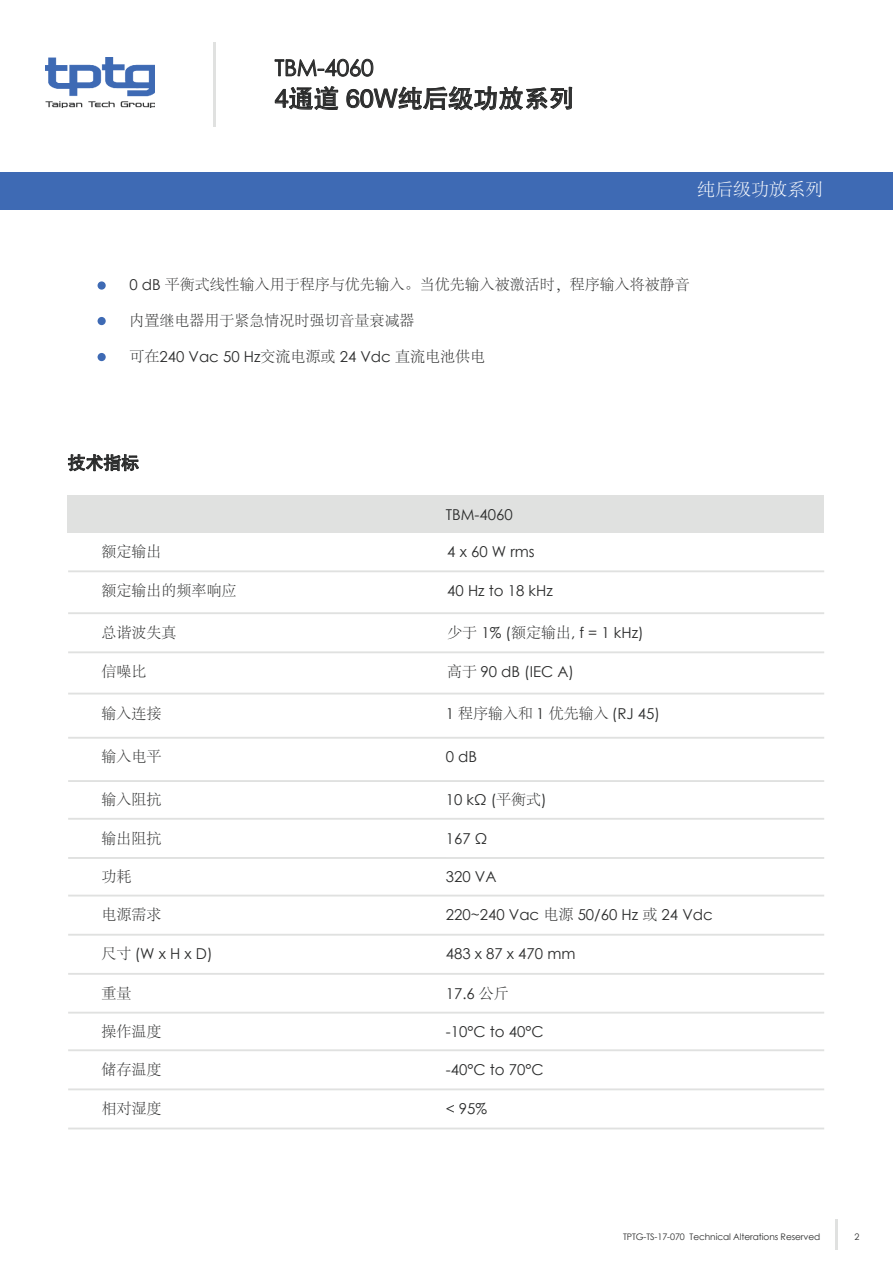
<style>
.page{position:relative;width:893px;height:1263px;background:#fff}
.page>*{position:absolute;margin:0;border:0;box-sizing:border-box;transform-origin:0 0}
.t1{font:25.5px "FZHTK GBK1 0";letter-spacing:-.01em;color:#2b2c2c}
.t2{font:22.5px "Century Gothic";letter-spacing:-.01em;color:#2b2c2c}
.t3{font:300 18px "Adobe Song Std";color:#fff}
.t4{font:18px "FZHTK GBK1 0";color:#2b2c2c}
.t5{font:15px "Century Gothic";color:#2b2c2c}
.t6{font:300 15px "Adobe Song Std";color:#2b2c2c}
.t7{font:9px "Century Gothic";letter-spacing:-.01em;color:#2b2c2c}
.s1{font-family:"Century Gothic";font-weight:400}
.s2{font-family:"Adobe Song Std";font-weight:300}
</style>
<div class="page">
<div style="left:68px;top:495px;width:756px;height:38px;background:#e0e1e0"></div>
<hr style="left:68px;top:612px;width:756px;height:2px;background:#e0e1e0">
<hr style="left:68px;top:651px;width:756px;height:2px;background:#e0e1e0">
<hr style="left:68px;top:818px;width:756px;height:2px;background:#e0e1e0">
<hr style="left:68px;top:857px;width:756px;height:2px;background:#e0e1e0">
<hr style="left:68px;top:895px;width:756px;height:1px;background:#e0e1e0">
<hr style="left:68px;top:934px;width:756px;height:2px;background:#e0e1e0">
<hr style="left:68px;top:737px;width:756px;height:2px;background:#e0e1e0">
<hr style="left:68px;top:780px;width:756px;height:2px;background:#e0e1e0">
<hr style="left:68px;top:973px;width:756px;height:2px;background:#e0e1e0">
<hr style="left:68px;top:570px;width:756px;height:2px;background:#e0e1e0">
<hr style="left:68px;top:693px;width:756px;height:1px;background:#e0e1e0">
<hr style="left:68px;top:1012px;width:756px;height:1px;background:#e0e1e0">
<hr style="left:68px;top:1049px;width:756px;height:2px;background:#e0e1e0">
<hr style="left:68px;top:1088px;width:756px;height:2px;background:#e0e1e0">
<hr style="left:68px;top:1127px;width:756px;height:2px;background:#e0e1e0">
<div style="left:98px;top:281px;width:8px;height:9px;background:#3e6ab4;border-radius:50%"></div>
<div style="left:98px;top:317px;width:8px;height:8px;background:#3e6ab4;border-radius:50%"></div>
<div style="left:98px;top:353px;width:8px;height:8px;background:#3e6ab4;border-radius:50%"></div>
<svg style="left:68px;top:454px;width:71px;height:17px"></svg>
<img style="left:45px;top:58px;width:110px;height:49px">
<hr style="left:213px;top:43px;width:3px;height:84px;background:#e0e1e0">
<hr style="left:835px;top:1219px;width:3px;height:31px;background:#e0e1e0">
<div style="left:0;top:172px;width:893px;height:37px;background:#3e6ab4"></div>
<svg style="left:275px;top:59px;width:297px;height:52px"></svg>
<h2 class="t2" style="left:275px;top:52px;width:100px">TBM-4060</h2>
<h1 class="t1" style="left:275px;top:84px;width:301px">4通道 60W纯后级功放系列</h1>
<p class="t3" style="left:697px;top:180px;width:128px">纯后级功放系列</p>
<p class="t6" style="left:129px;top:276px;width:562px"><span class="s1">0 dB</span> 平衡式线性输入用于程序与优先输入。当优先输入被激活时，程序输入将被静音</p>
<p class="t6" style="left:129px;top:312px;width:286px">内置继电器用于紧急情况时强切音量衰减器</p>
<p class="t5" style="left:129px;top:346px;width:357px"><span class="s2">可在</span>240 Vac 50 Hz<span class="s2">交流电源或</span> 24 Vdc <span class="s2">直流电池供电</span></p>
<p class="t4" style="left:68px;top:453px;width:73px">技术指标</p>
<p class="t5" style="left:446px;top:504px;width:69px">TBM-4060</p>
<p class="t6" style="left:102px;top:544px;width:61px">额定输出</p>
<p class="t5" style="left:447px;top:541px;width:89px">4 x 60 W rms</p>
<p class="t6" style="left:102px;top:583px;width:136px">额定输出的频率响应</p>
<p class="t6" style="left:102px;top:625px;width:76px">总谐波失真</p>
<p class="t6" style="left:102px;top:663px;width:46px">信噪比</p>
<p class="t6" style="left:102px;top:706px;width:61px">输入连接</p>
<p class="t5" style="left:447px;top:580px;width:107px">40 Hz to 18 kHz</p>
<p class="t5" style="left:447px;top:622px;width:198px"><span class="s2">少于</span> 1% (<span class="s2">额定输出</span>, f = 1 kHz)</p>
<p class="t5" style="left:447px;top:661px;width:128px"><span class="s2">高于</span> 90 dB (IEC A)</p>
<p class="t6" style="left:446px;top:706px;width:216px"><span class="s1">1</span> 程序输入和 <span class="s1">1</span> 优先输入 <span class="s1">(RJ 45)</span></p>
<p class="t6" style="left:102px;top:748px;width:61px">输入电平</p>
<p class="t5" style="left:446px;top:746px;width:33px">0 dB</p>
<p class="t6" style="left:102px;top:792px;width:61px">输入阻抗</p>
<p class="t5" style="left:446px;top:789px;width:103px">10 kΩ (<span class="s2">平衡式</span>)</p>
<p class="t6" style="left:102px;top:830px;width:61px">输出阻抗</p>
<p class="t6" style="left:102px;top:869px;width:31px">功耗</p>
<p class="t6" style="left:102px;top:906px;width:61px">电源需求</p>
<p class="t5" style="left:102px;top:943px;width:112px"><span class="s2">尺寸</span> (W x H x D)</p>
<p class="t6" style="left:102px;top:985px;width:31px">重量</p>
<p class="t6" style="left:102px;top:1023px;width:61px">操作温度</p>
<p class="t6" style="left:102px;top:1061px;width:61px">储存温度</p>
<p class="t6" style="left:102px;top:1100px;width:61px">相对湿度</p>
<p class="t5" style="left:446px;top:828px;width:43px">167 Ω</p>
<p class="t5" style="left:446px;top:866px;width:52px">320 VA</p>
<p class="t5" style="left:446px;top:904px;width:269px">220~240 Vac <span class="s2">电源</span> 50/60 Hz <span class="s2">或</span> 24 Vdc</p>
<p class="t5" style="left:446px;top:943px;width:131px">483 x 87 x 470 mm</p>
<p class="t5" style="left:446px;top:982px;width:65px">17.6 <span class="s2">公斤</span></p>
<p class="t5" style="left:446px;top:1021px;width:99px">-10°C to 40°C</p>
<p class="t5" style="left:446px;top:1058px;width:99px">-40°C to 70°C</p>
<p class="t5" style="left:446px;top:1098px;width:43px">&lt; 95%</p>
<p class="t7" style="left:623px;top:1230px;width:199px">TPTG-TS-17-070 Technical Alterations Reserved</p>
<p class="t7" style="left:854px;top:1230px;width:6px">2</p>
</div>
